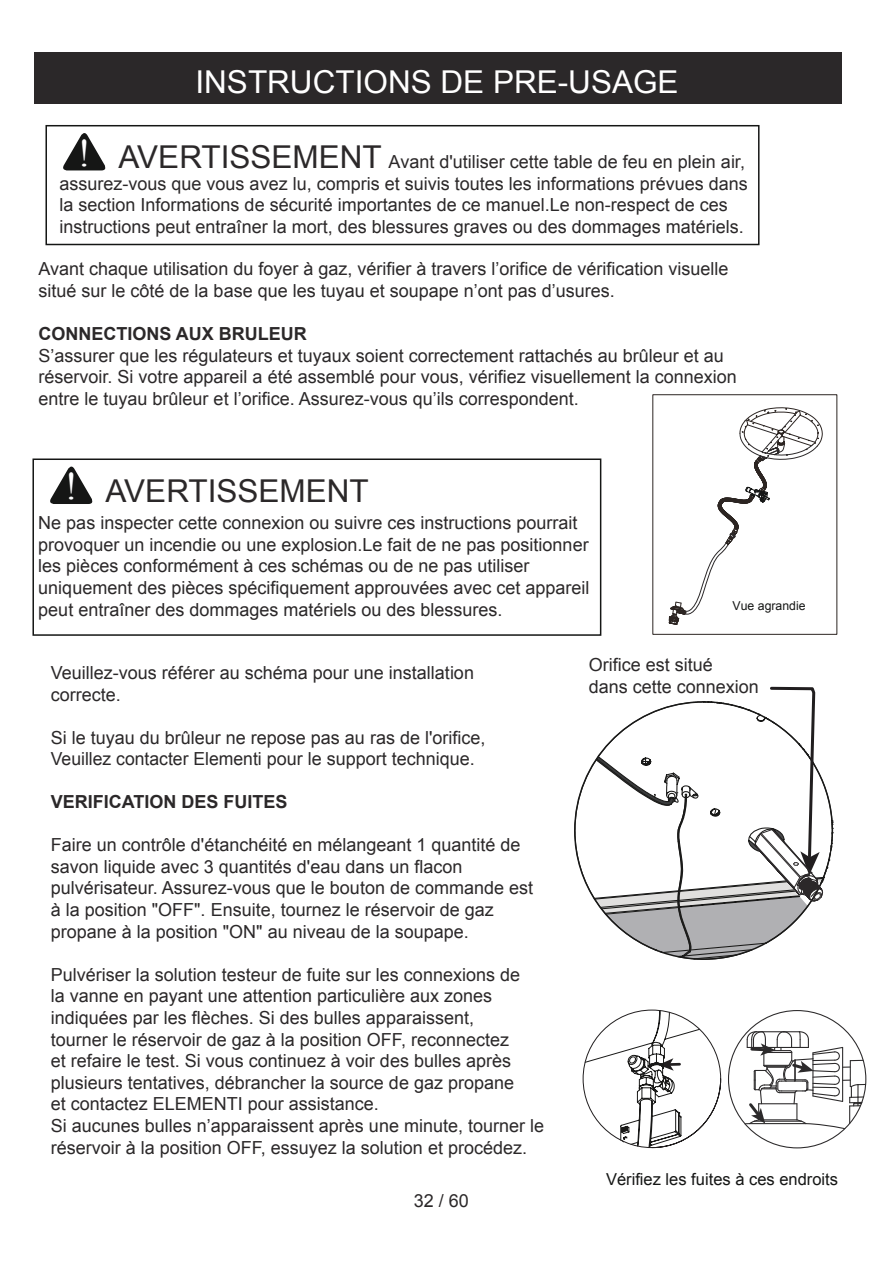
<style>
.page{position:relative;width:893px;height:1263px;background:#fff}
.page>*{position:absolute;margin:0;border:0;box-sizing:border-box;transform-origin:0 0}
.t1{font:31.5px "Arial";color:#2b2829}
.t2{font:31.5px "Arial";color:#fff}
.t3{font:18px/21.6px "Arial";color:#2b2829}
.t4{font:700 18px "Arial";color:#2b2829}
.t5{font:16.5px "Arial";color:#151615}
.t6{font:12.3px "Arial";color:#151615}
.s1{font-family:"Times New Roman";font-size:39px;color:#fff}
</style>
<div class="page">
<svg style="left:582px;top:1009px;width:140px;height:140px"></svg>
<svg style="left:744px;top:1030px;width:122px;height:100px"></svg>
<svg style="left:574px;top:686px;width:260px;height:274px"></svg>
<div style="left:652px;top:394px;width:185px;height:241px;border:1px solid #2c2522"></div>
<svg style="left:668px;top:407px;width:155px;height:218px"></svg>
<div style="left:34px;top:52px;width:808px;height:51px;background:#2b2829"></div>
<div style="left:45px;top:125px;width:714px;height:120px;border:2px solid #151615"></div>
<svg style="left:63px;top:133px;width:43px;height:37px"></svg>
<div style="left:32px;top:458px;width:569px;height:178px;border:2px solid #151615"></div>
<svg style="left:50px;top:466px;width:43px;height:38px"></svg>
<h1 class="t2" style="left:195px;top:70px;width:485px">INSTRUCTIONS DE PRE-USAGE</h1>
<h1 class="t1" style="left:78px;top:145px;width:305px"><span class="s1">!</span> AVERTISSEMENT</h1>
<p class="t3" style="left:60px;top:174px;width:690px">assurez-vous que vous avez lu, compris et suivis toutes les informations prÈvues dans la section Informations de sÈcuritÈ importantes de ce manuel.Le non-respect de ces instructions peut entraÓner la mort, des blessures graves ou des dommages matÈriels.</p>
<p class="t3" style="left:39px;top:260px;width:691px">Avant chaque utilisation du foyer ‡ gaz, vÈrifier ‡ travers líorifice de vÈrification visuelle situÈ sur le cÙtÈ de la base que les tuyau et soupape níont pas díusures.</p>
<p class="t4" style="left:39px;top:327px;width:270px">CONNECTIONS AUX BRULEUR</p>
<p class="t3" style="left:39px;top:346px;width:700px">Síassurer que les rÈgulateurs et tuyaux soient correctement rattachÈs au br˚leur et au rÈservoir. Si votre appareil a ÈtÈ assemblÈ pour vous, vÈrifiez visuellement la connexion entre le tuyau br˚leur et líorifice. Assurez-vous quíils correspondent.</p>
<p class="t3" style="left:389px;top:153px;width:358px">Avant d'utiliser cette table de feu en plein air,</p>
<h1 class="t1" style="left:65px;top:479px;width:305px"><span class="s1">!</span> AVERTISSEMENT</h1>
<p class="t3" style="left:38px;top:514px;width:553px">Ne pas inspecter cette connexion ou suivre ces instructions pourrait provoquer un incendie ou une explosion.Le fait de ne pas positionner les piËces conformÈment ‡ ces schÈmas ou de ne pas utiliser uniquement des piËces spÈcifiquement approuvÈes avec cet appareil peut entraÓner des dommages matÈriels ou des blessures.</p>
<p class="t6" style="left:733px;top:601px;width:74px">Vue agrandie</p>
<p class="t3" style="left:51px;top:663px;width:425px">Veuillez-vous rÈfÈrer au schÈma pour une installation correcte.</p>
<p class="t3" style="left:51px;top:729px;width:436px;line-height:21px">Si le tuyau du br˚leur ne repose pas au ras de l'orifice,<br>Veuillez contacter Elementi pour le support technique.</p>
<p class="t4" style="left:51px;top:795px;width:238px">VERIFICATION DES FUITES</p>
<p class="t3" style="left:51px;top:836px;width:484px">Faire un contrÙle d'ÈtanchÈitÈ en mÈlangeant 1 quantitÈ de savon liquide avec 3 quantitÈs d'eau dans un flacon pulvÈrisateur. Assurez-vous que le bouton de commande est ‡ la position "OFF". Ensuite, tournez le rÈservoir de gaz propane ‡ la position "ON" au niveau de la soupape.</p>
<p class="t3" style="left:51px;top:965px;width:495px">PulvÈriser la solution testeur de fuite sur les connexions de<br>la vanne en payant une attention particuliËre aux zones indiquÈes par les flËches. Si des bulles apparaissent,<br>tourner le rÈservoir de gaz ‡ la position OFF, reconnectez<br>et refaire le test. Si vous continuez ‡ voir des bulles aprËs plusieurs tentatives, dÈbrancher la source de gaz propane<br>et contactez ELEMENTI pour assistance.<br>Si aucunes bulles níapparaissent aprËs une minute, tourner le rÈservoir ‡ la position OFF, essuyez la solution et procÈdez.</p>
<p class="t3" style="left:414px;top:1191px;width:57px">32 / 60</p>
<p class="t3" style="left:589px;top:656px;width:172px">Orifice est situÈ<br>dans cette connexion</p>
<p class="t5" style="left:606px;top:1173px;width:234px">VÈrifiez les fuites ‡ ces endroits</p>
</div>
